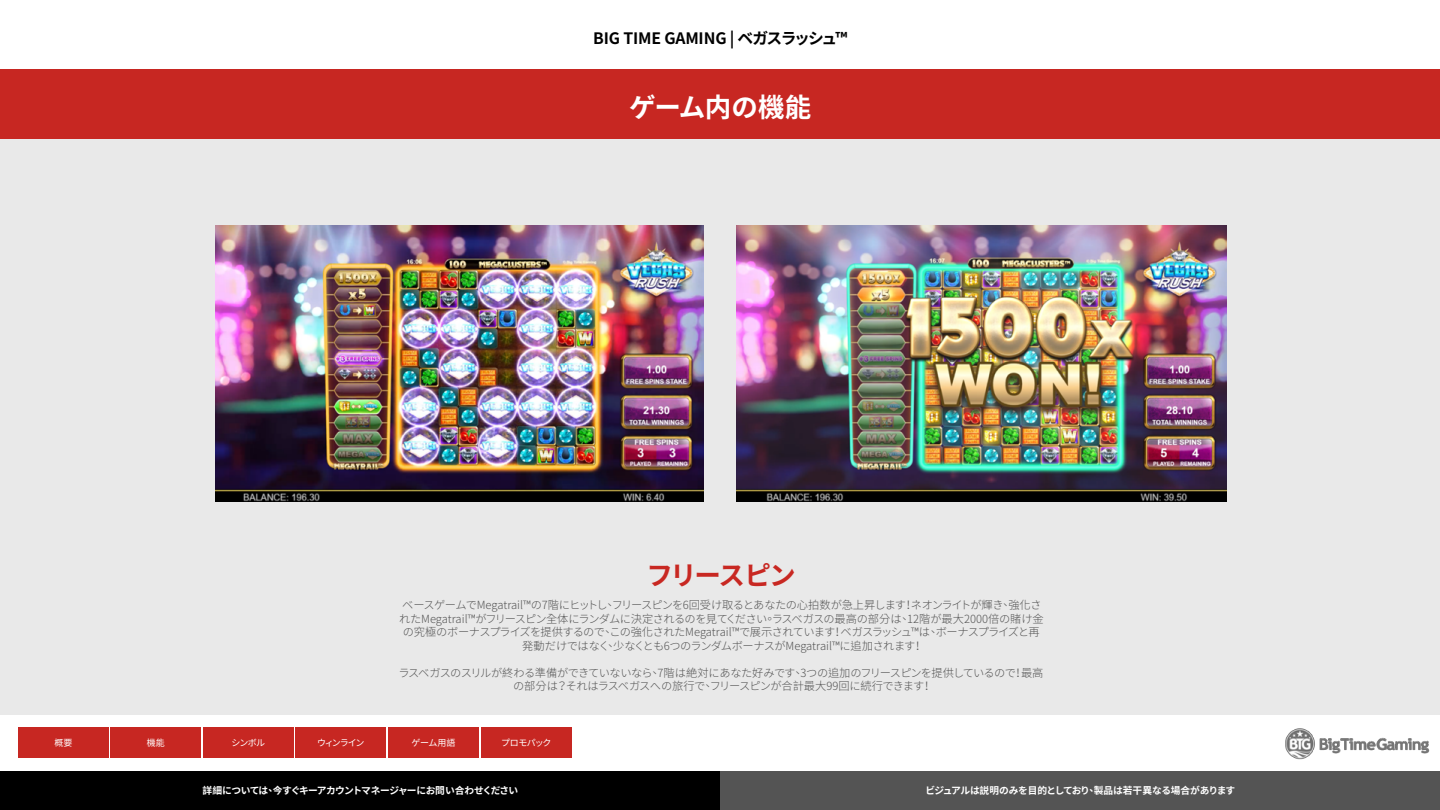
<style>
.page{position:relative;width:1440px;height:810px;background:#fff}
.page>*{position:absolute;margin:0;border:0;box-sizing:border-box;transform-origin:0 0}
.t1{font:700 26.55px "Noto Sans CJ Ktc";letter-spacing:-.015em;color:#fff}
.t2{font:700 26.55px "Noto Sans CJ Ktc";letter-spacing:-.085em;color:#c82822}
.t3{font:700 15.75px "Noto Sans CJ Ktc";letter-spacing:-.01em;color:#000}
.t4{font:300 11.25px/13.5px "Noto Sans CJ Ktc";letter-spacing:-.035em;color:#545454;text-align:center}
.t5{font:700 9.75px "Noto Sans CJ Ktc";letter-spacing:-.05em;color:#fff}
.t6{font:700 9.75px "Noto Sans CJ Ktc";letter-spacing:-.03em;color:#fff}
.t7{font:9px "Noto Sans CJ Ktc";letter-spacing:-.07em;color:#fff}
</style>
<div class="page">
<div style="left:0;top:70px;width:1440px;height:644px;background:#e8e8e8"></div>
<div style="left:0;top:69px;width:1440px;height:69px;background:#c72722"></div>
<img style="left:1285px;top:728px;width:145px;height:32px">
<div style="left:18px;top:728px;width:91px;height:30px;background:#c72722"></div>
<div style="left:111px;top:728px;width:90px;height:30px;background:#c72722"></div>
<div style="left:203px;top:728px;width:90px;height:30px;background:#c72722"></div>
<div style="left:296px;top:728px;width:90px;height:30px;background:#c72722"></div>
<div style="left:388px;top:728px;width:91px;height:30px;background:#c72722"></div>
<div style="left:481px;top:728px;width:90px;height:30px;background:#c72722"></div>
<img style="left:216px;top:225px;width:487px;height:276px">
<img style="left:737px;top:225px;width:490px;height:276px">
<div style="left:0;top:771px;width:720px;height:39px;background:#000"></div>
<div style="left:720px;top:771px;width:720px;height:39px;background:#545454"></div>
<h2 class="t3" style="left:593px;top:29px;width:256px">BIG TIME GAMING | ベガスラッシュ™</h2>
<h1 class="t1" style="left:629px;top:92px;width:184px">ゲーム内の機能</h1>
<h1 class="t2" style="left:647px;top:560px;width:151px">フリースピン</h1>
<p class="t4" style="left:399px;top:599px;width:646px">ベースゲームでMegatrail™の7階にヒットし、フリースピンを6回受け取るとあなたの心拍数が急上昇します！ネオンライトが輝き、強化されたMegatrail™がフリースピン全体にランダムに決定されるのを見てください。ラスベガスの最高の部分は、12階が最大2000倍の賭け金の究極のボーナスプライズを提供するので、この強化されたMegatrail™で展示されています！ベガスラッシュ™は、ボーナスプライズと再発動だけではなく、少なくとも6つのランダムボーナスがMegatrail™に追加されます！</p>
<p class="t4" style="left:398px;top:666px;width:647px">ラスベガスのスリルが終わる準備ができていないなら、7階は絶対にあなた好みです、3つの追加のフリースピンを提供しているので！最高の部分は？それはラスベガスへの旅行で、フリースピンが合計最大99回に続行できます！</p>
<p class="t7" style="left:55px;top:738px;width:19px">概要</p>
<p class="t7" style="left:147px;top:738px;width:19px">機能</p>
<p class="t7" style="left:231px;top:738px;width:35px">シンボル</p>
<p class="t7" style="left:317px;top:738px;width:49px">ウィンライン</p>
<p class="t7" style="left:412px;top:738px;width:45px">ゲーム用語</p>
<p class="t7" style="left:501px;top:738px;width:52px">プロモパック</p>
<p class="t5" style="left:203px;top:785px;width:317px">詳細については、今すぐキーアカウントマネージャーにお問い合わせください</p>
<p class="t6" style="left:925px;top:785px;width:311px">ビジュアルは説明のみを目的としており、製品は若干異なる場合があります</p>
</div>
